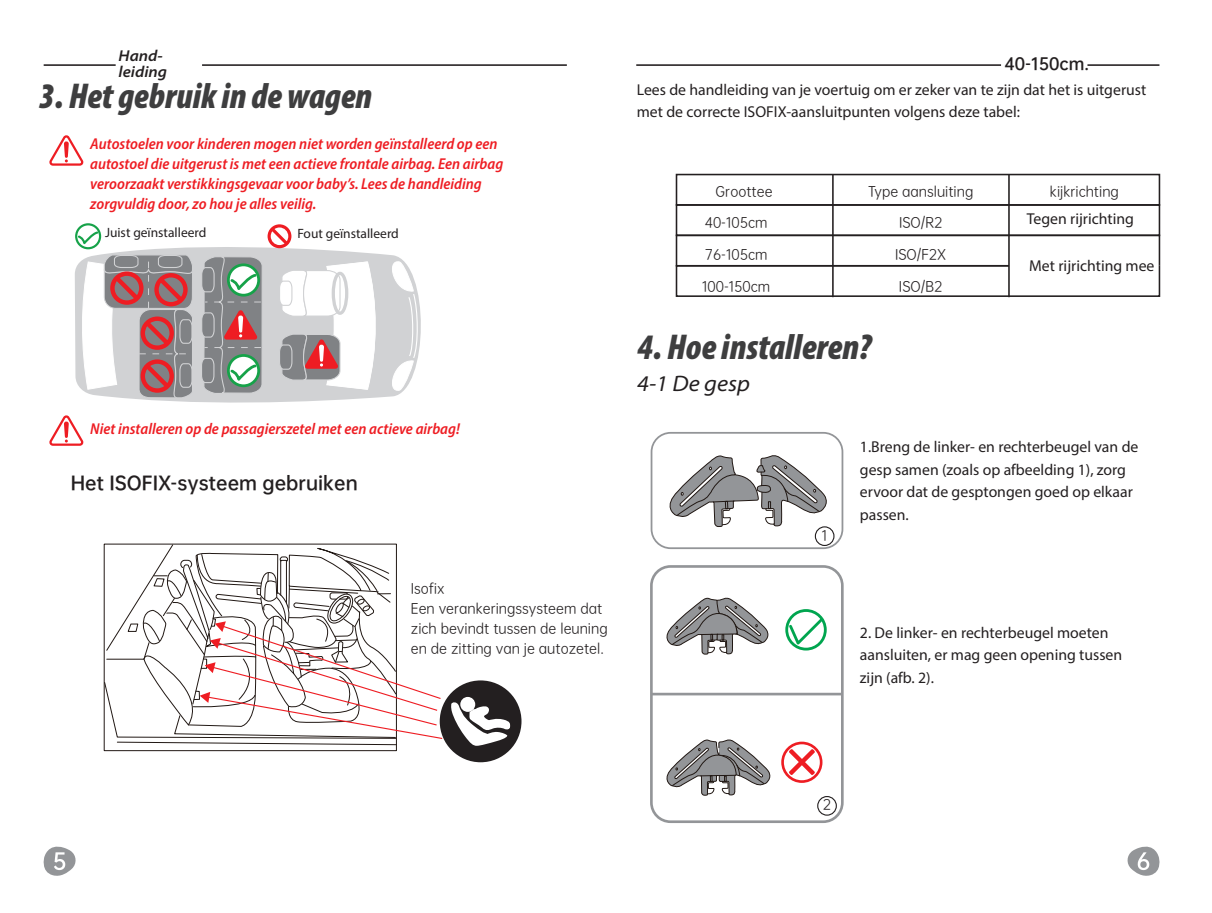
<style>
.page{position:relative;width:1212px;height:913px;background:#fff}
.page>*{position:absolute;margin:0;border:0;box-sizing:border-box;transform-origin:0 0}
.t1{font:63.9px "Calibri";color:#ee1d23}
.t2{font:italic 900 condensed 36px "Myriad Pro";color:#3e3e3f}
.t3{font:italic semi-expanded 22.5px "Myriad Pro";color:#231f20}
.t4{font:18px "OPPO Sans B";color:#231f20}
.t5{font:15.75px/22.5px "Myriad Pro";color:#231f20}
.t6{font:italic 600 semi-condensed 15.75px/20.2px "Myriad Pro";color:#ee1d23}
.t7{font:italic 600 semi-expanded 15.75px/16px "Myriad Pro";color:#231f20}
.t8{font:15.75px "OPPO Sans B";color:#231f20}
.t9{font:13.5px/20.2px "OPPO Sans R";color:#231f20}
.t10{font:13.5px "Myriad Pro";color:#231f20}
</style>
<div class="page">
<svg style="left:75px;top:242px;width:346px;height:161px;fill:#d1d2d4"></svg>
<svg style="left:385px;top:258px;width:34px;height:135px"></svg>
<svg style="left:278px;top:261px;width:100px;height:129px"></svg>
<svg style="left:200px;top:255px;width:63px;height:144px;background:#9b9c97"></svg>
<div style="left:440px;top:680px;width:81px;height:81px;background:#231f20;border-radius:50%"></div>
<svg style="left:460px;top:696px;width:15px;height:15px"></svg>
<svg style="left:451px;top:701px;width:60px;height:44px"></svg>
<svg style="left:104px;top:543px;width:339px;height:209px"></svg>
<svg style="left:669px;top:455px;width:158px;height:71px"></svg>
<div style="left:651px;top:431px;width:192px;height:118px;border:2px solid #939598;border-radius:19px"></div>
<div style="left:815px;top:526px;width:19px;height:19px;border:1px solid #231f20;border-radius:50%"></div>
<div style="left:817px;top:795px;width:20px;height:20px;border:1px solid #231f20;border-radius:50%"></div>
<svg style="left:661px;top:597px;width:111px;height:99px"></svg>
<svg style="left:666px;top:739px;width:105px;height:56px"></svg>
<div style="left:650px;top:565px;width:194px;height:257px;border:3px solid #939598;border-radius:19px"></div>
<hr style="left:652px;top:692px;width:191px;height:3px;background:#939598">
<div style="left:785px;top:608px;width:42px;height:42px;border:3px solid #00a54f;border-radius:50%"></div>
<div style="left:781px;top:741px;width:41px;height:41px;border:3px solid #ee1d23;border-radius:50%"></div>
<svg style="left:787px;top:615px;width:39px;height:32px"></svg>
<svg style="left:43px;top:846px;width:33px;height:30px"></svg>
<svg style="left:1127px;top:846px;width:33px;height:30px"></svg>
<hr style="left:44px;top:64px;width:72px;height:2px;background:#231f20">
<hr style="left:202px;top:64px;width:365px;height:2px;background:#231f20">
<hr style="left:1087px;top:64px;width:72px;height:2px;background:#231f20">
<hr style="left:636px;top:64px;width:365px;height:2px;background:#231f20">
<div style="left:75px;top:223px;width:26px;height:26px;border:2px solid #16a249;border-radius:50%"></div>
<svg style="left:77px;top:230px;width:117px;height:169px"></svg>
<svg style="left:268px;top:224px;width:23px;height:24px"></svg>
<svg style="left:49px;top:135px;width:35px;height:31px"></svg>
<svg style="left:49px;top:415px;width:35px;height:31px"></svg>
<div style="left:676px;top:174px;width:484px;height:32px;border:2px solid #231f20"></div>
<div style="left:676px;top:204px;width:484px;height:32px;border:2px solid #231f20"></div>
<svg style="left:675px;top:234px;width:486px;height:63px"></svg>
<hr style="left:832px;top:174px;width:2px;height:123px;background:#231f20">
<hr style="left:1008px;top:174px;width:2px;height:123px;background:#231f20">
<p class="t7" style="left:119px;top:48px;width:50px">Hand&shy;leiding</p>
<p class="t8" style="left:1004px;top:50px;width:86px">40-150cm.</p>
<h2 class="t2" style="left:39px;top:73px;width:335px">3. Het gebruik in de wagen</h2>
<p class="t6" style="left:90px;top:133px;width:414px">Autostoelen voor kinderen mogen niet worden geïnstalleerd op een autostoel die uitgerust is met een actieve frontale airbag. Een airbag veroorzaakt verstikkingsgevaar voor baby’s. Lees de handleiding zorgvuldig door, zo hou je alles veilig.</p>
<p class="t5" style="left:637px;top:78px;width:511px">Lees de handleiding van je voertuig om er zeker van te zijn dat het is uitgerust met de correcte ISOFIX-aansluitpunten volgens deze tabel:</p>
<p class="t9" style="left:868px;top:180px;width:107px">Type aansluiting</p>
<p class="t9" style="left:899px;top:212px;width:45px">ISO/R2</p>
<p class="t9" style="left:895px;top:243px;width:53px">ISO/F2X</p>
<p class="t9" style="left:899px;top:275px;width:45px">ISO/B2</p>
<p class="t9" style="left:1050px;top:180px;width:70px">kijkrichting</p>
<p class="t9" style="left:715px;top:180px;width:58px">Groottee</p>
<p class="t9" style="left:705px;top:212px;width:64px">40-105cm</p>
<p class="t9" style="left:705px;top:243px;width:64px">76-105cm</p>
<p class="t9" style="left:702px;top:275px;width:70px">100-150cm</p>
<p class="t5" style="left:1027px;top:207px;width:109px">Tegen rijrichting</p>
<p class="t10" style="left:105px;top:224px;width:103px">Juist geïnstalleerd</p>
<p class="t10" style="left:297px;top:225px;width:103px">Fout geïnstalleerd</p>
<p class="t5" style="left:1029px;top:254px;width:127px">Met rijrichting mee</p>
<p class="t6" style="left:90px;top:418px;width:371px">Niet installeren op de passagierszetel met een actieve airbag!</p>
<p class="t4" style="left:71px;top:467px;width:289px">Het ISOFIX-systeem gebruiken</p>
<p class="t9" style="left:411px;top:576px;width:198px">Isofix<br>Een verankeringssysteem dat zich bevindt tussen de leuning en de zitting van je autozetel.</p>
<h2 class="t2" style="left:637px;top:324px;width:235px">4. Hoe installeren?</h2>
<h3 class="t3" style="left:637px;top:369px;width:114px">4-1 De gesp</h3>
<p class="t9" style="left:822px;top:524px;width:7px">1</p>
<p class="t5" style="left:860px;top:435px;width:280px">1.Breng de linker- en rechterbeugel van de gesp samen (zoals op afbeelding 1), zorg ervoor dat de gesptongen goed op elkaar passen.</p>
<h1 class="t1" style="left:786px;top:714px;width:33px">×</h1>
<p class="t9" style="left:823px;top:793px;width:10px">2</p>
<p class="t5" style="left:860px;top:620px;width:264px">2. De linker- en rechterbeugel moeten aansluiten, er mag geen opening tussen zijn (afb. 2).</p>
</div>
